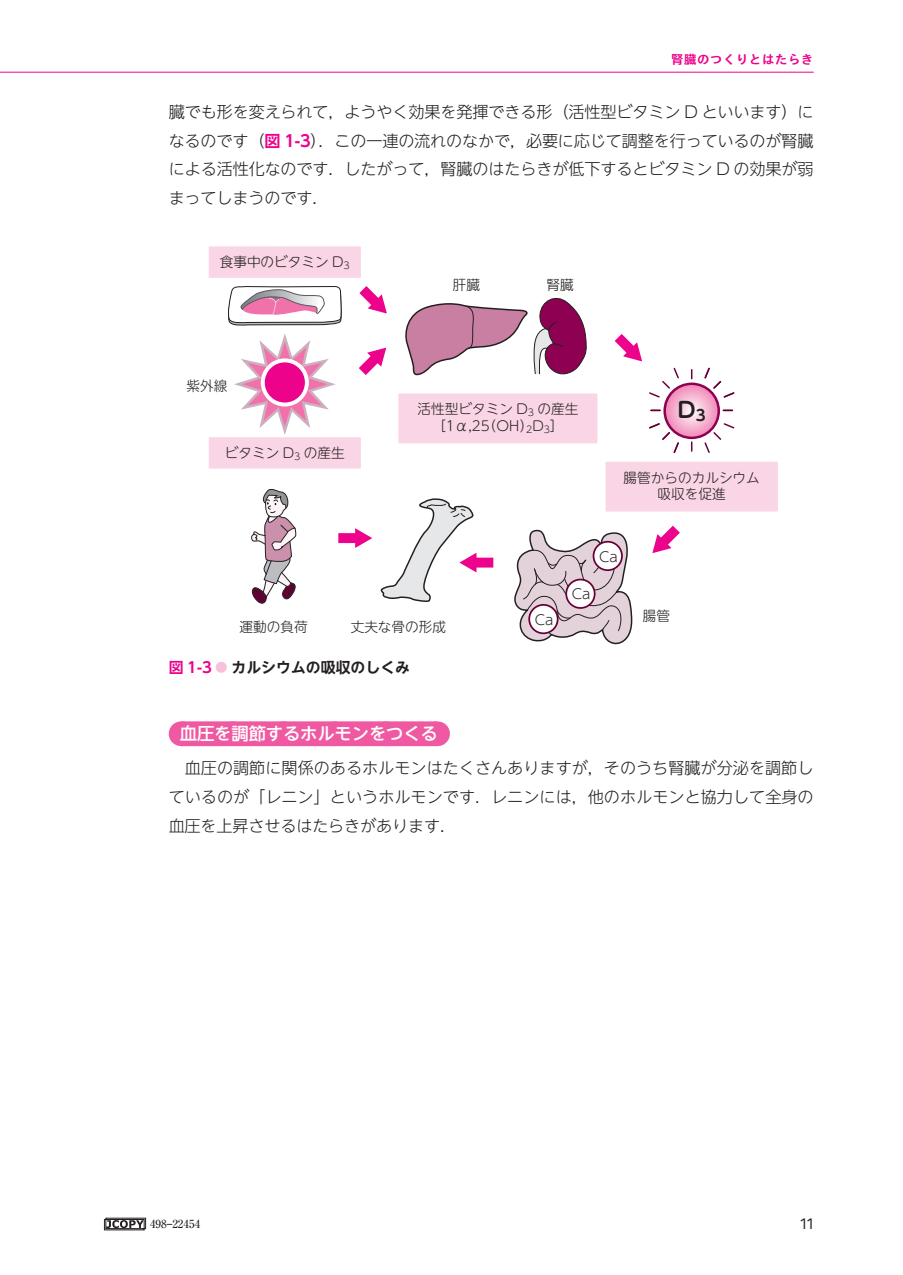
<style>
.page{position:relative;width:903px;height:1275px;background:#fff}
.page>*{position:absolute;margin:0;border:0;box-sizing:border-box;transform-origin:0 0}
.t1{font:700 21.53px "UD Shin M Go Pro De";color:#231f20}
.t2{font:500 17.32px "UD Shin Go NT Pro";letter-spacing:-.01em;color:#fff}
.t3{font:300 16.1px/28.5px "UD Shin Go NT Pro";letter-spacing:-.01em;color:#231f20;text-align:justify}
.t4{font:16.1px "Kohinoor Devanagari";color:#231f20}
.t5{font:700 14.88px "UD Shin Go NT Pro De";color:#231f20}
.t6{font:300 13.65px/16.1px "UD Shin M Go Pro";color:#231f20;text-align:center}
.t7{font:12.42px "TB Go Std B C8";letter-spacing:.05em;color:#ed028c}
.t8{font:500 11.2px "Ryumin Pro";color:#231f20}
.s1{font-family:"UD Shin Go Pr 6 De";font-weight:700;color:#ed028c}
.s2{color:#ed028c}
.s3{font-size:12.42px;color:#f7c1d9}
</style>
<div class="page">
<hr style="left:0;top:72px;width:814px;height:1px;background:#ed028c">
<svg style="left:104px;top:1218px;width:42px;height:12px"></svg>
<div style="left:181px;top:721px;width:256px;height:25px;background:#ef59a1"></div>
<svg style="left:232px;top:721px;width:179px;height:1px"></svg>
<svg style="left:437px;top:721px;width:1px;height:25px"></svg>
<svg style="left:251px;top:489px;width:46px;height:115px"></svg>
<svg style="left:652px;top:525px;width:28px;height:29px"></svg>
<div style="left:474px;top:558px;width:19px;height:10px;background:#ed028c"></div>
<div style="left:338px;top:533px;width:20px;height:10px;background:#ed028c"></div>
<svg style="left:355px;top:528px;width:17px;height:20px"></svg>
<svg style="left:380px;top:498px;width:96px;height:104px"></svg>
<svg style="left:405px;top:297px;width:182px;height:79px"></svg>
<svg style="left:228px;top:286px;width:159px;height:149px"></svg>
<div style="left:263px;top:360px;width:44px;height:45px;background:#ed028c;border-radius:50%"></div>
<div style="left:261px;top:358px;width:48px;height:48px;border:4px solid #fff;border-radius:50%"></div>
<svg style="left:514px;top:529px;width:119px;height:116px"></svg>
<div style="left:593px;top:542px;width:29px;height:28px;background:#fff;border-radius:50%"></div>
<div style="left:593px;top:541px;width:30px;height:30px;border:2px solid #680038;border-radius:50%"></div>
<div style="left:566px;top:579px;width:29px;height:29px;background:#fff;border-radius:50%"></div>
<div style="left:565px;top:579px;width:30px;height:30px;border:2px solid #680038;border-radius:50%"></div>
<div style="left:529px;top:605px;width:29px;height:28px;background:#fff;border-radius:50%"></div>
<div style="left:528px;top:604px;width:30px;height:30px;border:2px solid #680038;border-radius:50%"></div>
<svg style="left:665px;top:384px;width:54px;height:54px"></svg>
<div style="left:663px;top:383px;width:57px;height:56px;border:2px solid #8d0052;border-radius:50%"></div>
<svg style="left:614px;top:334px;width:66px;height:65px"></svg>
<svg style="left:703px;top:422px;width:32px;height:31px"></svg>
<svg style="left:649px;top:422px;width:31px;height:31px"></svg>
<svg style="left:703px;top:367px;width:32px;height:32px"></svg>
<div style="left:209px;top:438px;width:151px;height:30px;background:#fad5e5"></div>
<div style="left:209px;top:437px;width:152px;height:32px;border:1px solid #fad5e5"></div>
<div style="left:209px;top:247px;width:151px;height:30px;background:#fad5e5"></div>
<div style="left:209px;top:246px;width:152px;height:32px;border:1px solid #fad5e5"></div>
<div style="left:399px;top:394px;width:198px;height:49px;background:#fad5e5"></div>
<div style="left:398px;top:393px;width:199px;height:50px;border:1px solid #fad5e5"></div>
<div style="left:606px;top:462px;width:171px;height:49px;background:#fad5e5"></div>
<div style="left:605px;top:462px;width:173px;height:50px;border:1px solid #fad5e5"></div>
<p class="t7" style="left:671px;top:53px;width:144px">腎臓のつくりとはたらき</p>
<p class="t3" style="left:169px;top:97px;width:646px">臓でも形を変えられて，ようやく効果を発揮できる形（活性型ビタミン D といいます）になるのです（<span class="s1">図 1-3</span>）．この一連の流れのなかで，必要に応じて調整を行っているのが腎臓による活性化なのです．したがって，腎臓のはたらきが低下するとビタミン D の効果が弱まってしまうのです．</p>
<p class="t6" style="left:220px;top:253px;width:132px">食事中のビタミン D<sub>3</sub></p>
<p class="t6" style="left:453px;top:276px;width:29px">肝臓</p>
<p class="t6" style="left:546px;top:276px;width:29px">腎臓</p>
<p class="t6" style="left:187px;top:377px;width:42px">紫外線</p>
<p class="t6" style="left:225px;top:444px;width:121px">ビタミン D<sub>3</sub> の産生</p>
<p class="t6" style="left:417px;top:400px;width:162px">活性型ビタミン D<sub>3</sub> の産生［1α,25（OH）<sub>2</sub>D<sub>3</sub>］</p>
<h1 class="t1" style="left:678px;top:392px;width:30px">D<sub>3</sub></h1>
<p class="t6" style="left:623px;top:469px;width:138px">腸管からのカルシウム吸収を促進</p>
<p class="t6" style="left:240px;top:618px;width:70px">運動の負荷</p>
<p class="t6" style="left:351px;top:618px;width:97px">丈夫な骨の形成</p>
<p class="t5" style="left:169px;top:655px;width:243px"><span class="s2">図 1-3</span> <span class="s3">●</span> カルシウムの吸収のしくみ</p>
<p class="t6" style="left:535px;top:611px;width:20px">Ca</p>
<p class="t6" style="left:599px;top:548px;width:20px">Ca</p>
<p class="t6" style="left:572px;top:585px;width:20px">Ca</p>
<p class="t6" style="left:643px;top:607px;width:29px">腸管</p>
<p class="t2" style="left:180px;top:720px;width:260px">血圧を調節するホルモンをつくる</p>
<p class="t3" style="left:169px;top:753px;width:646px">　血圧の調節に関係のあるホルモンはたくさんありますが，そのうち腎臓が分泌を調節しているのが「レニン」というホルモンです．レニンには，他のホルモンと協力して全身の血圧を上昇させるはたらきがあります．</p>
<p class="t8" style="left:150px;top:1215px;width:52px">498—22454</p>
<p class="t4" style="left:800px;top:1214px;width:15px">11</p>
</div>
